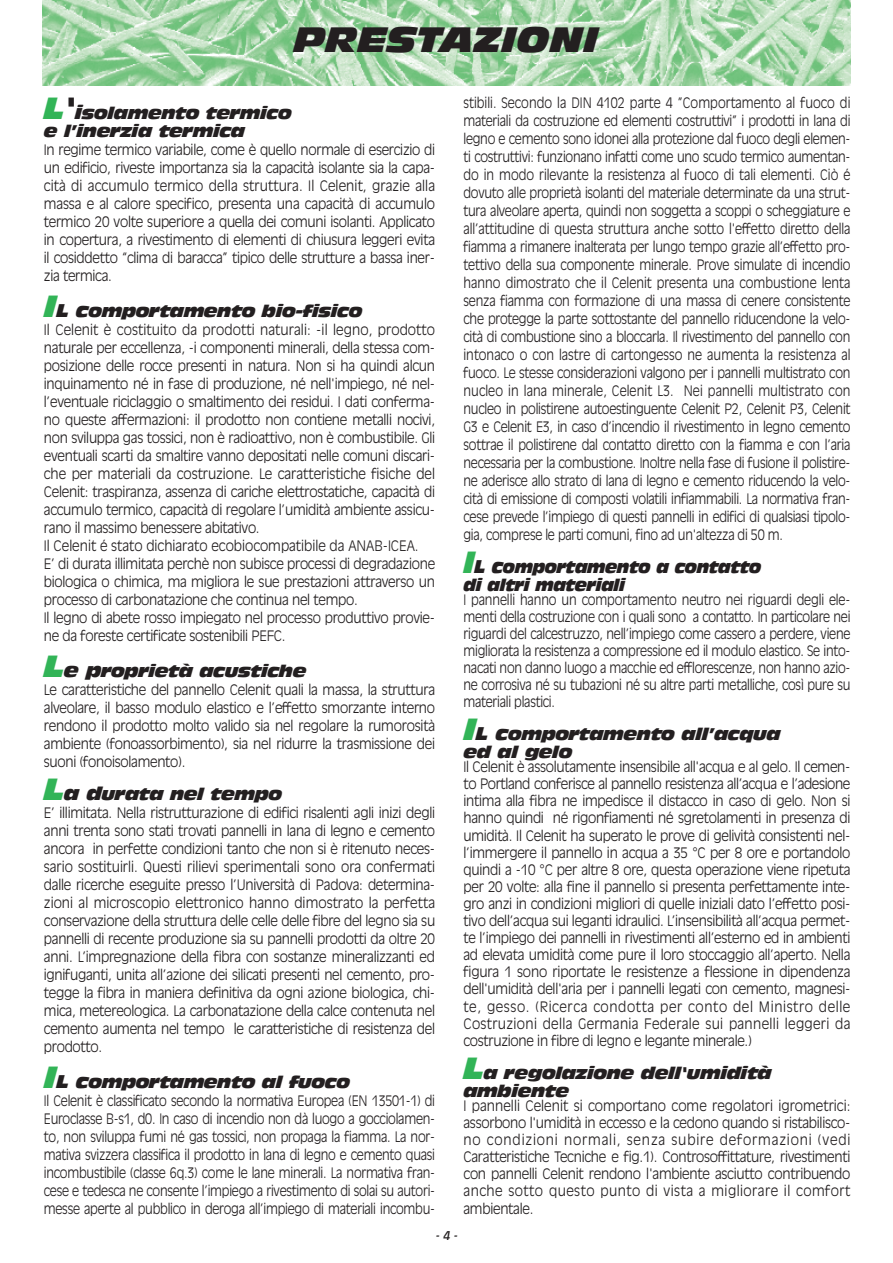
<style>
.page{position:relative;width:893px;height:1263px;background:#fff}
.page>*{position:absolute;margin:0;border:0;box-sizing:border-box;transform-origin:0 0}
.t1{font:italic 34.5px "Antique Olive Nord";color:#231f20}
.t2{font:italic 16.5px/18px "Antique Olive Nord";letter-spacing:-.03em;color:#231f20}
.t3{font:italic 16.5px/18px "Antique Olive Nord";letter-spacing:-.03em;color:#231f20;scale:.88 1}
.t4{font:300 14.25px/18px "Antique Olive";letter-spacing:-.02em;color:#231f20;text-align:justify;scale:.95 1}
.t5{font:300 14.25px/18px "Antique Olive";letter-spacing:-.02em;color:#231f20;text-align:justify;scale:.88 1}
.t6{font:italic 12px "Antique Olive";color:#231f20}
.s1{font-size:30px;color:#32b457}
.s2{font-size:30px}
.s3{font-size:18px}
</style>
<div class="page">
<img style="left:43px;top:0;width:807px;height:85px">
<h1 class="t1" style="left:294px;top:27px;width:306px">PRESTAZIONI</h1>
<p class="t2" style="left:44px;top:105px;width:250px"><span class="s1">L</span><span class="s2">'</span><span class="s3">i</span>solamento termico e l’inerzia termica</p>
<p class="t4" style="left:44px;top:141px;width:413px">In regime termico variabile, come è quello normale di esercizio di un edificio, riveste importanza sia la capacità isolante sia la capa&shy;cità di accumulo termico della struttura. Il Celenit, grazie alla massa e al calore specifico, presenta una capacità di accumulo termico 20 volte superiore a quella dei comuni isolanti. Applicato in copertura, a rivestimento di elementi di chiusura leggeri evita il cosiddetto “clima di baracca” tipico delle strutture a bassa iner&shy;zia termica.</p>
<p class="t2" style="left:44px;top:303px;width:320px"><span class="s1">I</span><span class="s3">L c</span>omportamento bio-fisico</p>
<p class="t4" style="left:44px;top:321px;width:413px;text-align:left">Il Celenit è costituito da prodotti naturali: -il legno, prodotto naturale per eccellenza, -i componenti minerali, della stessa com&shy;posizione delle rocce presenti in natura. Non si ha quindi alcun inquinamento né in fase di produzione, né nell'impiego, né nel&shy;l’eventuale riciclaggio o smaltimento dei residui. I dati conferma&shy;no queste affermazioni: il prodotto non contiene metalli nocivi, non sviluppa gas tossici, non è radioattivo, non è combustibile. Gli eventuali scarti da smaltire vanno depositati nelle comuni discari&shy;che per materiali da costruzione. Le caratteristiche fisiche del Celenit: traspiranza, assenza di cariche elettrostatiche, capacità di accumulo termico, capacità di regolare l’umidità ambiente assicu&shy;rano il massimo benessere abitativo.<br>Il Celenit é stato dichiarato ecobiocompatibile da ANAB-ICEA.<br>E’ di durata illimitata perchè non subisce processi di degradazione biologica o chimica, ma migliora le sue prestazioni attraverso un processo di carbonatazione che continua nel tempo.<br>Il legno di abete rosso impiegato nel processo produttivo provie&shy;ne da foreste certificate sostenibili PEFC.</p>
<p class="t2" style="left:44px;top:663px;width:264px"><span class="s1">L</span><span class="s3">e p</span>roprietà acustiche</p>
<p class="t4" style="left:44px;top:681px;width:413px">Le caratteristiche del pannello Celenit quali la massa, la struttura alveolare, il basso modulo elastico e l’effetto smorzante interno rendono il prodotto molto valido sia nel regolare la rumorosità ambiente (fonoassorbimento), sia nel ridurre la trasmissione dei suoni (fonoisolamento).</p>
<p class="t2" style="left:44px;top:786px;width:240px"><span class="s1">L</span><span class="s3">a d</span>urata nel tempo</p>
<p class="t4" style="left:44px;top:805px;width:413px">E’ illimitata. Nella ristrutturazione di edifici risalenti agli inizi degli anni trenta sono stati trovati pannelli in lana di legno e cemento ancora in perfette condizioni tanto che non si è ritenuto neces&shy;sario sostituirli. Questi rilievi sperimentali sono ora confermati dalle ricerche eseguite presso l’Università di Padova: determina&shy;zioni al microscopio elettronico hanno dimostrato la perfetta conservazione della struttura delle celle delle fibre del legno sia su pannelli di recente produzione sia su pannelli prodotti da oltre 20 anni. L’impregnazione della fibra con sostanze mineralizzanti ed ignifuganti, unita all’azione dei silicati presenti nel cemento, pro&shy;tegge la fibra in maniera definitiva da ogni azione biologica, chi&shy;mica, metereologica. La carbonatazione della calce contenuta nel cemento aumenta nel tempo le caratteristiche di resistenza del prodotto.</p>
<p class="t2" style="left:44px;top:1074px;width:308px"><span class="s1">I</span><span class="s3">L c</span>omportamento al fuoco</p>
<p class="t5" style="left:44px;top:1093px;width:446px">Il Celenit è classificato secondo la normativa Europea (EN 13501-1) di Euroclasse B-s1, d0. In caso di incendio non dà luogo a gocciolamen&shy;to, non sviluppa fumi né gas tossici, non propaga la fiamma. La nor&shy;mativa svizzera classifica il prodotto in lana di legno e cemento quasi incombustibile (classe 6q.3) come le lane minerali. La normativa fran&shy;cese e tedesca ne consente l’impiego a rivestimento di solai su autori&shy;messe aperte al pubblico in deroga all’impiego di materiali incombu-</p>
<p class="t5" style="left:463px;top:94px;width:441px">stibili. Secondo la DIN 4102 parte 4 ”Comportamento al fuoco di materiali da costruzione ed elementi costruttivi” i prodotti in lana di legno e cemento sono idonei alla protezione dal fuoco degli elemen&shy;ti costruttivi: funzionano infatti come uno scudo termico aumentan&shy;do in modo rilevante la resistenza al fuoco di tali elementi. Ciò é dovuto alle proprietà isolanti del materiale determinate da una strut&shy;tura alveolare aperta, quindi non soggetta a scoppi o scheggiature e all’attitudine di questa struttura anche sotto l'effetto diretto della fiamma a rimanere inalterata per lungo tempo grazie all’effetto pro&shy;tettivo della sua componente minerale. Prove simulate di incendio hanno dimostrato che il Celenit presenta una combustione lenta senza fiamma con formazione di una massa di cenere consistente che protegge la parte sottostante del pannello riducendone la velo&shy;cità di combustione sino a bloccarla. Il rivestimento del pannello con intonaco o con lastre di cartongesso ne aumenta la resistenza al fuoco. Le stesse considerazioni valgono per i pannelli multistrato con nucleo in lana minerale, Celenit L3. Nei pannelli multistrato con nucleo in polistirene autoestinguente Celenit P2, Celenit P3, Celenit G3 e Celenit E3 , in caso d’incendio il rivestimento in legno cemento sottrae il polistirene dal contatto diretto con la fiamma e con l’aria necessaria per la combustione. Inoltre nella fase di fusione il polistire&shy;ne aderisce allo strato di lana di legno e cemento riducendo la velo&shy;cità di emissione di composti volatili infiammabili. La normativa fran&shy;cese prevede l’impiego di questi pannelli in edifici di qualsiasi tipolo&shy;gia, comprese le parti comuni, fino ad un'altezza di 50 m.</p>
<p class="t3" style="left:463px;top:559px;width:340px"><span class="s1">I</span><span class="s3">L c</span>omportamento a contatto di altri materiali</p>
<p class="t5" style="left:463px;top:592px;width:441px;line-height:17.1px">I pannelli hanno un comportamento neutro nei riguardi degli ele&shy;menti della costruzione con i quali sono a contatto. In particolare nei riguardi del calcestruzzo, nell’impiego come cassero a perdere, viene migliorata la resistenza a compressione ed il modulo elastico. Se into&shy;nacati non danno luogo a macchie ed efflorescenze, non hanno azio&shy;ne corrosiva né su tubazioni né su altre parti metalliche, così pure su materiali plastici.</p>
<p class="t2" style="left:463px;top:726px;width:319px"><span class="s1">I</span><span class="s3">L c</span>omportamento all’acqua ed al gelo</p>
<p class="t4" style="left:463px;top:759px;width:409px;line-height:17.1px">Il Celenit è assolutamente insensibile all'acqua e al gelo. Il cemen&shy;to Portland conferisce al pannello resistenza all’acqua e l’adesione intima alla fibra ne impedisce il distacco in caso di gelo. Non si hanno quindi né rigonfiamenti né sgretolamenti in presenza di umidità. Il Celenit ha superato le prove di gelività consistenti nel&shy;l’immergere il pannello in acqua a 35 °C per 8 ore e portandolo quindi a -10 °C per altre 8 ore, questa operazione viene ripetuta per 20 volte: alla fine il pannello si presenta perfettamente inte&shy;gro anzi in condizioni migliori di quelle iniziali dato l’effetto posi&shy;tivo dell’acqua sui leganti idraulici. L’insensibilità all’acqua permet&shy;te l’impiego dei pannelli in rivestimenti all’esterno ed in ambienti ad elevata umidità come pure il loro stoccaggio all’aperto. Nella figura 1 sono riportate le resistenze a flessione in dipendenza dell'umidità dell'aria per i pannelli legati con cemento, magnesi&shy;te, gesso. (Ricerca condotta per conto del Ministro delle Costruzioni della Germania Federale sui pannelli leggeri da costruzione in fibre di legno e legante minerale.)</p>
<p class="t2" style="left:463px;top:1065px;width:310px"><span class="s1">L</span>a regolazione dell'umidità ambiente</p>
<p class="t4" style="left:463px;top:1097px;width:409px;line-height:17.2px">I pannelli Celenit si comportano come regolatori igrometrici: assorbono l'umidità in eccesso e la cedono quando si ristabilisco&shy;no condizioni normali, senza subire deformazioni (vedi Caratteristiche Tecniche e fig.1). Controsoffittature, rivestimenti con pannelli Celenit rendono l'ambiente asciutto contribuendo anche sotto questo punto di vista a migliorare il comfort ambientale.</p>
<p class="t6" style="left:435px;top:1231px;width:24px">- 4 -</p>
</div>
